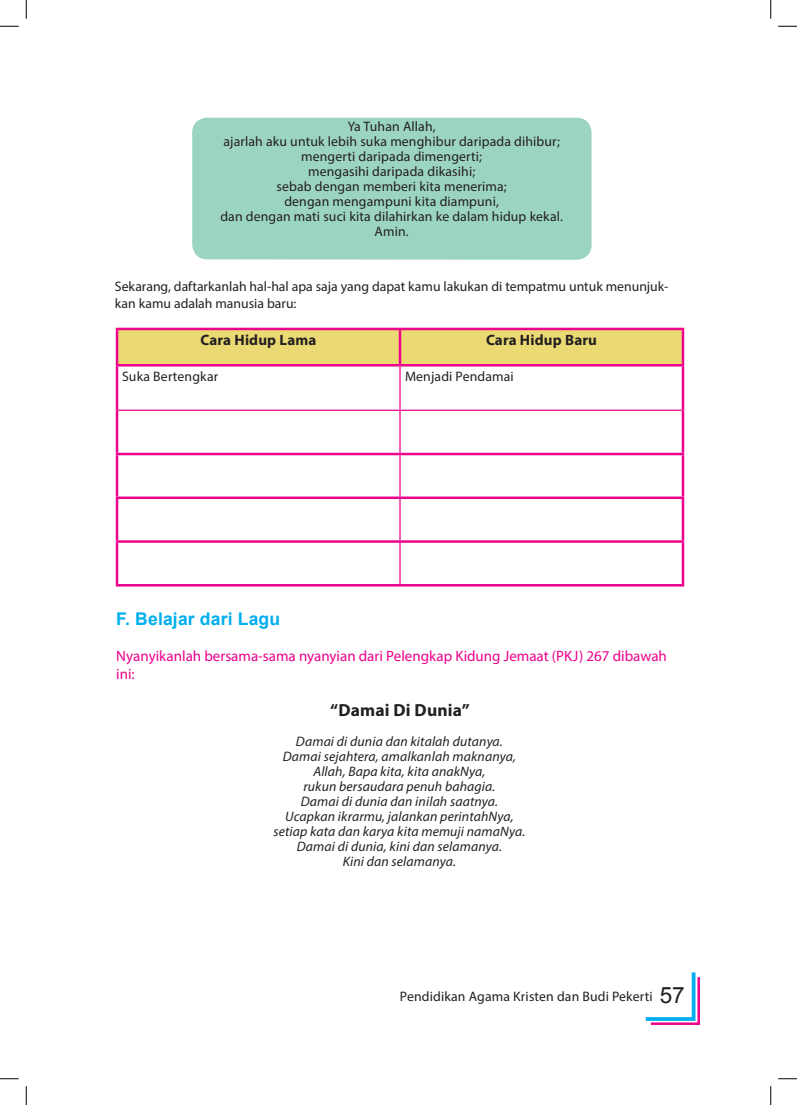
<style>
.page{position:relative;width:797px;height:1105px;background:#fff}
.page>*{position:absolute;margin:0;border:0;box-sizing:border-box;transform-origin:0 0}
.t1{font:700 17.5px "Arial";letter-spacing:.01em;color:#00aeef}
.t2{font:700 17.5px "Myriad Pro";letter-spacing:.01em;color:#231f20}
.t3{font:15px/18px "Myriad Pro";color:#ed028c}
.t4{font:700 15px "Myriad Pro";letter-spacing:.01em;color:#231f20}
.t5{font:13.75px/15px "Myriad Pro";letter-spacing:.01em;color:#231f20;text-align:center}
.t6{font:italic 13.75px/15px "Myriad Pro";letter-spacing:.01em;color:#231f20;text-align:center}
.s1{font-family:"Arial";font-size:22.5px}
</style>
<div class="page">
<svg style="left:645px;top:972px;width:55px;height:53px"></svg>
<div style="left:192px;top:118px;width:399px;height:142px;background:#9cd5bf"></div>
<div style="left:118px;top:330px;width:563px;height:34px;background:#ebda73"></div>
<hr style="left:399px;top:366px;width:1px;height:44px;background:#ed028c">
<hr style="left:399px;top:411px;width:1px;height:42px;background:#ed028c">
<hr style="left:399px;top:455px;width:1px;height:41px;background:#ed028c">
<hr style="left:399px;top:499px;width:1px;height:41px;background:#ed028c">
<hr style="left:399px;top:543px;width:1px;height:41px;background:#ed028c">
<hr style="left:116px;top:366px;width:2px;height:44px;background:#ed028c">
<hr style="left:681px;top:366px;width:3px;height:44px;background:#ed028c">
<hr style="left:118px;top:410px;width:282px;height:1px;background:#ed028c">
<hr style="left:400px;top:410px;width:281px;height:1px;background:#ed028c">
<hr style="left:116px;top:410px;width:2px;height:43px;background:#ed028c">
<hr style="left:681px;top:410px;width:3px;height:43px;background:#ed028c">
<hr style="left:116px;top:453px;width:284px;height:2px;background:#ed028c">
<hr style="left:116px;top:455px;width:2px;height:41px;background:#ed028c">
<hr style="left:400px;top:453px;width:284px;height:2px;background:#ed028c">
<hr style="left:681px;top:455px;width:3px;height:41px;background:#ed028c">
<hr style="left:116px;top:496px;width:284px;height:3px;background:#ed028c">
<hr style="left:116px;top:499px;width:2px;height:41px;background:#ed028c">
<hr style="left:400px;top:496px;width:284px;height:3px;background:#ed028c">
<hr style="left:681px;top:499px;width:3px;height:41px;background:#ed028c">
<hr style="left:116px;top:540px;width:284px;height:3px;background:#ed028c">
<hr style="left:116px;top:543px;width:2px;height:41px;background:#ed028c">
<hr style="left:400px;top:540px;width:284px;height:3px;background:#ed028c">
<hr style="left:681px;top:543px;width:3px;height:41px;background:#ed028c">
<hr style="left:116px;top:584px;width:284px;height:2px;background:#ed028c">
<hr style="left:400px;top:584px;width:284px;height:2px;background:#ed028c">
<hr style="left:116px;top:328px;width:284px;height:2px;background:#ed028c">
<hr style="left:116px;top:330px;width:2px;height:34px;background:#ed028c">
<hr style="left:116px;top:364px;width:284px;height:2px;background:#ed028c">
<hr style="left:400px;top:328px;width:284px;height:2px;background:#ed028c">
<hr style="left:399px;top:330px;width:2px;height:34px;background:#ed028c">
<hr style="left:681px;top:330px;width:3px;height:34px;background:#ed028c">
<hr style="left:400px;top:364px;width:284px;height:2px;background:#ed028c">
<svg style="left:0;top:25px;width:19px;height:2px"></svg>
<svg style="left:778px;top:25px;width:19px;height:2px"></svg>
<svg style="left:0;top:1078px;width:19px;height:1px"></svg>
<svg style="left:778px;top:1078px;width:19px;height:1px"></svg>
<svg style="left:25px;top:0;width:2px;height:19px"></svg>
<svg style="left:25px;top:1086px;width:2px;height:19px"></svg>
<svg style="left:770px;top:0;width:1px;height:19px"></svg>
<svg style="left:770px;top:1086px;width:1px;height:19px"></svg>
<p class="t5" style="left:220px;top:119px;width:344px">Ya Tuhan Allah,<br>ajarlah aku untuk lebih suka menghibur daripada dihibur; mengerti daripada dimengerti;<br>mengasihi daripada dikasihi;<br>sebab dengan memberi kita menerima;<br>dengan mengampuni kita diampuni,<br>dan dengan mati suci kita dilahirkan ke dalam hidup kekal.<br>Amin.</p>
<p class="t5" style="left:115px;top:278px;width:555px;line-height:16.5px;text-align:left">Sekarang, daftarkanlah hal-hal apa saja yang dapat kamu lakukan di tempatmu untuk menunjuk&shy;kan kamu adalah manusia baru:</p>
<p class="t4" style="left:200px;top:330px;width:117px">Cara Hidup Lama</p>
<p class="t4" style="left:486px;top:330px;width:112px">Cara Hidup Baru</p>
<p class="t5" style="left:122px;top:368px;width:98px">Suka Bertengkar</p>
<p class="t5" style="left:405px;top:368px;width:110px">Menjadi Pendamai</p>
<p class="t1" style="left:116px;top:608px;width:165px">F. Belajar dari Lagu</p>
<p class="t3" style="left:116px;top:647px;width:552px">Nyanyikanlah bersama-sama nyanyian dari Pelengkap Kidung Jemaat (PKJ) 267 dibawah ini:</p>
<p class="t2" style="left:330px;top:699px;width:141px">“Damai Di Dunia”</p>
<p class="t6" style="left:273px;top:734px;width:253px">Damai di dunia dan kitalah dutanya.<br>Damai sejahtera, amalkanlah maknanya, Allah, Bapa kita, kita anakNya,<br>rukun bersaudara penuh bahagia.<br>Damai di dunia dan inilah saatnya.<br>Ucapkan ikrarmu, jalankan perintahNya, setiap kata dan karya kita memuji namaNya.<br>Damai di dunia, kini dan selamanya.<br>Kini dan selamanya.</p>
<p class="t5" style="left:400px;top:989px;width:286px">Pendidikan Agama Kristen dan Budi Pekerti <span class="s1">57</span></p>
</div>
